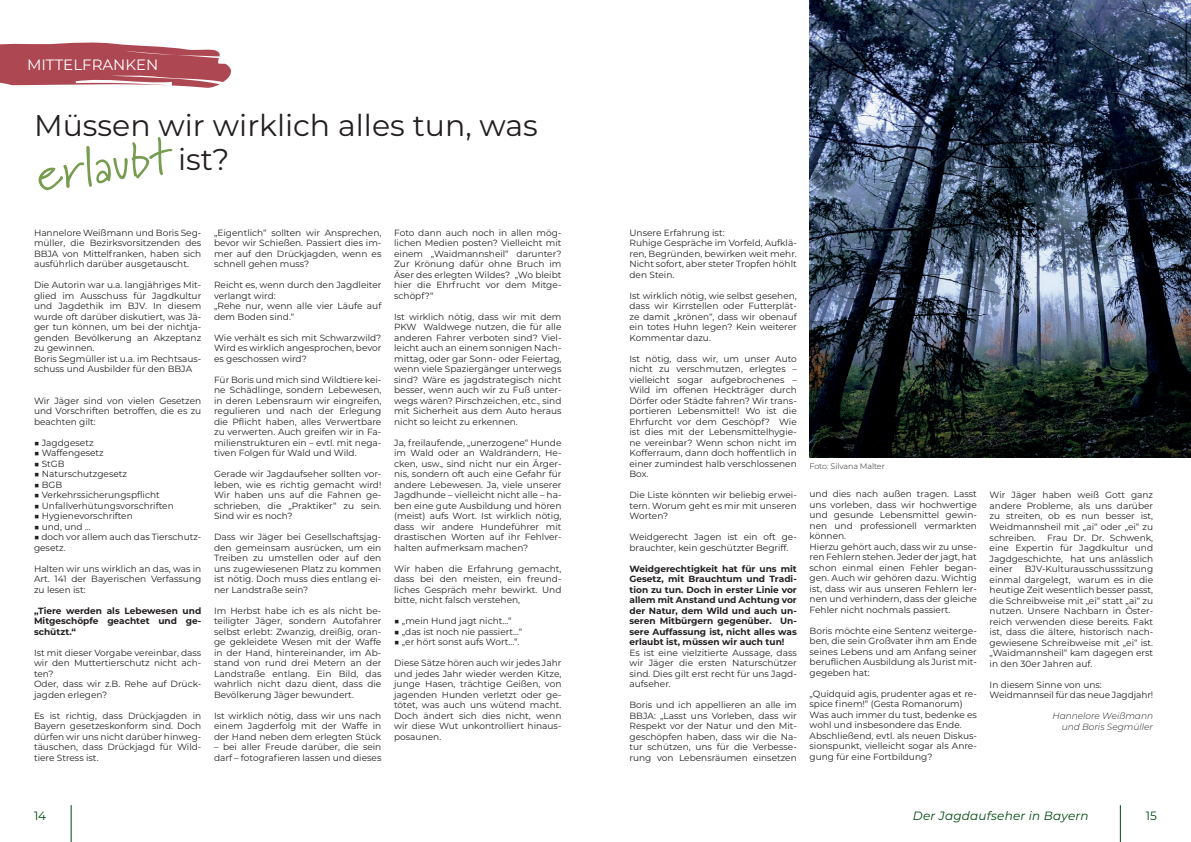
<style>
.page{position:relative;width:1191px;height:842px;background:#fff}
.page>*{position:absolute;margin:0;border:0;box-sizing:border-box;transform-origin:0 0}
.t1{font:52px "Marydale";color:#769c4f}
.t2{font:30px/34px "Montserrat";color:#231f20}
.t3{font:15px "Montserrat";color:#fff}
.t4{font:italic 12px "Montserrat";letter-spacing:.015em;color:#004811}
.t5{font:12px "Montserrat";color:#004811}
.t6{font:9px/10.5px "Montserrat";color:#231f20;text-align:justify}
.t7{font:700 9px/10.5px "Montserrat";color:#231f20;text-align:justify}
.t8{font:italic 300 9px/10.5px "Montserrat";color:#231f20;text-align:right}
.t9{font:300 8px "Montserrat";letter-spacing:-.01em;color:#231f20}
</style>
<div class="page">
<hr style="left:71px;top:805px;width:1px;height:37px;background:#004811">
<hr style="left:1120px;top:805px;width:1px;height:37px;background:#004811">
<svg style="left:0;top:42px;width:231px;height:46px"></svg>
<img style="left:809px;top:0;width:382px;height:458px">
<h3 class="t3" style="left:27px;top:54px;width:133px">MITTELFRANKEN</h3>
<h2 class="t2" style="left:178px;top:107px;width:361px;text-indent:-144px">Müssen wir wirklich alles tun, was ist?</h2>
<h1 class="t1" style="left:32px;top:143px;width:136px;rotate:-8deg">erlaubt</h1>
<p class="t6" style="left:34px;top:227px;width:169px">Hannelore Weißmann und Boris Seg&shy;müller, die Bezirksvorsitzenden des BBJA von Mittelfranken, haben sich ausführlich darüber ausgetauscht.</p>
<p class="t6" style="left:34px;top:279px;width:169px;text-align:left">Die Autorin war u.a. langjähriges Mit&shy;glied im Ausschuss für Jagdkultur und Jagdethik im BJV. In diesem wurde oft darüber diskutiert, was Jä&shy;ger tun können, um bei der nichtja&shy;genden Bevölkerung an Akzeptanz zu gewinnen.<br>Boris Segmüller ist u.a. im Rechtsaus&shy;schuss und Ausbilder für den BBJA</p>
<p class="t6" style="left:34px;top:395px;width:169px">Wir Jäger sind von vielen Gesetzen und Vorschriften betroffen, die es zu beachten gilt:</p>
<p class="t6" style="left:34px;top:437px;width:61px">■ Jagdgesetz</p>
<p class="t6" style="left:34px;top:447px;width:71px">■ Waffengesetz</p>
<p class="t6" style="left:34px;top:458px;width:32px">■ StGB</p>
<p class="t6" style="left:34px;top:468px;width:95px">■ Naturschutzgesetz</p>
<p class="t6" style="left:34px;top:479px;width:30px">■ BGB</p>
<p class="t6" style="left:34px;top:489px;width:127px">■ Verkehrssicherungspflicht</p>
<p class="t6" style="left:34px;top:500px;width:141px">■ Unfallverhütungsvorschriften</p>
<p class="t6" style="left:34px;top:510px;width:100px">■ Hygienevorschriften</p>
<p class="t6" style="left:34px;top:521px;width:58px">■ und, und …</p>
<p class="t6" style="left:34px;top:531px;width:169px">■ doch vor allem auch das Tierschutz&shy;gesetz.</p>
<p class="t6" style="left:34px;top:563px;width:169px">Halten wir uns wirklich an das, was in Art. 141 der Bayerischen Verfassung zu lesen ist:</p>
<p class="t7" style="left:34px;top:605px;width:169px">„Tiere werden als Lebewesen und Mitgeschöpfe geachtet und ge&shy;schützt.“</p>
<p class="t6" style="left:34px;top:647px;width:169px;text-align:left">Ist mit dieser Vorgabe vereinbar, dass wir den Muttertierschutz nicht ach&shy;ten?<br>Oder, dass wir z.B. Rehe auf Drück&shy;jagden erlegen?</p>
<p class="t6" style="left:34px;top:710px;width:169px">Es ist richtig, dass Drückjagden in Bayern gesetzeskonform sind. Doch dürfen wir uns nicht darüber hinweg&shy;täuschen, dass Drückjagd für Wild&shy;tiere Stress ist.</p>
<p class="t6" style="left:214px;top:227px;width:169px">„Eigentlich“ sollten wir Ansprechen, bevor wir Schießen. Passiert dies im&shy;mer auf den Drückjagden, wenn es schnell gehen muss?</p>
<p class="t6" style="left:214px;top:279px;width:169px;text-align:left">Reicht es, wenn durch den Jagdleiter verlangt wird:<br>„Rehe nur, wenn alle vier Läufe auf dem Boden sind.“</p>
<p class="t6" style="left:214px;top:332px;width:169px">Wie verhält es sich mit Schwarzwild?<br>Wird es wirklich angesprochen, bevor es geschossen wird?</p>
<p class="t6" style="left:214px;top:374px;width:169px">Für Boris und mich sind Wildtiere kei&shy;ne Schädlinge, sondern Lebewesen, in deren Lebensraum wir eingreifen, regulieren und nach der Erlegung die Pflicht haben, alles Verwertbare zu verwerten. Auch greifen wir in Fa&shy;milienstrukturen ein – evtl. mit nega&shy;tiven Folgen für Wald und Wild.</p>
<p class="t6" style="left:214px;top:468px;width:169px">Gerade wir Jagdaufseher sollten vor&shy;leben, wie es richtig gemacht wird!<br>Wir haben uns auf die Fahnen ge&shy;schrieben, die „Praktiker“ zu sein.<br>Sind wir es noch?</p>
<p class="t6" style="left:214px;top:531px;width:169px">Dass wir Jäger bei Gesellschaftsjag&shy;den gemeinsam ausrücken, um ein Treiben zu umstellen oder auf den uns zugewiesenen Platz zu kommen ist nötig. Doch muss dies entlang ei&shy;ner Landstraße sein?</p>
<p class="t6" style="left:214px;top:605px;width:169px">Im Herbst habe ich es als nicht be&shy;teiligter Jäger, sondern Autofahrer selbst erlebt: Zwanzig, dreißig, oran&shy;ge gekleidete Wesen mit der Waffe in der Hand, hintereinander, im Ab&shy;stand von rund drei Metern an der Landstraße entlang. Ein Bild, das wahrlich nicht dazu dient, dass die Bevölkerung Jäger bewundert.</p>
<p class="t6" style="left:214px;top:710px;width:169px">Ist wirklich nötig, dass wir uns nach einem Jagderfolg mit der Waffe in der Hand neben dem erlegten Stück</p>
<p class="t6" style="left:214px;top:741px;width:169px">– bei aller Freude darüber, die sein darf – fotografieren lassen und dieses</p>
<p class="t6" style="left:394px;top:227px;width:169px">Foto dann auch noch in allen mög&shy;lichen Medien posten? Vielleicht mit einem „Waidmannsheil“ darunter?<br>Zur Krönung dafür ohne Bruch im Äser des erlegten Wildes? „Wo bleibt hier die Ehrfrucht vor dem Mitge&shy;schöpf?“</p>
<p class="t6" style="left:394px;top:311px;width:169px">Ist wirklich nötig, dass wir mit dem PKW Waldwege nutzen, die für alle anderen Fahrer verboten sind? Viel&shy;leicht auch an einem sonnigen Nach&shy;mittag, oder gar Sonn- oder Feiertag, wenn viele Spaziergänger unterwegs sind? Wäre es jagdstrategisch nicht besser, wenn auch wir zu Fuß unter&shy;wegs wären? Pirschzeichen, etc., sind mit Sicherheit aus dem Auto heraus nicht so leicht zu erkennen.</p>
<p class="t6" style="left:394px;top:437px;width:169px">Ja, freilaufende, „unerzogene“ Hunde im Wald oder an Waldrändern, He&shy;cken, usw., sind nicht nur ein Ärger&shy;nis, sondern oft auch eine Gefahr für andere Lebewesen. Ja, viele unserer Jagdhunde – vielleicht nicht alle – ha&shy;ben eine gute Ausbildung und hören (meist) aufs Wort. Ist wirklich nötig, dass wir andere Hundeführer mit drastischen Worten auf ihr Fehlver&shy;halten aufmerksam machen?</p>
<p class="t6" style="left:394px;top:563px;width:169px">Wir haben die Erfahrung gemacht, dass bei den meisten, ein freund&shy;liches Gespräch mehr bewirkt. Und bitte, nicht falsch verstehen,</p>
<p class="t6" style="left:394px;top:615px;width:119px">■ „mein Hund jagt nicht…“</p>
<p class="t6" style="left:394px;top:626px;width:130px">■ „das ist noch nie passiert…“</p>
<p class="t6" style="left:394px;top:636px;width:127px">■ „er hört sonst aufs Wort…“.</p>
<p class="t6" style="left:394px;top:657px;width:169px">Diese Sätze hören auch wir jedes Jahr und jedes Jahr wieder werden Kitze, junge Hasen, trächtige Geißen, von jagenden Hunden verletzt oder ge&shy;tötet, was auch uns wütend macht.<br>Doch ändert sich dies nicht, wenn wir diese Wut unkontrolliert hinaus&shy;posaunen.</p>
<p class="t6" style="left:629px;top:227px;width:169px;text-align:left">Unsere Erfahrung ist:<br>Ruhige Gespräche im Vorfeld, Aufklä&shy;ren, Begründen, bewirken weit mehr.<br>Nicht sofort, aber steter Tropfen höhlt den Stein.</p>
<p class="t6" style="left:629px;top:290px;width:169px">Ist wirklich nötig, wie selbst gesehen, dass wir Kirrstellen oder Futterplät&shy;ze damit „krönen“, dass wir obenauf ein totes Huhn legen? Kein weiterer Kommentar dazu.</p>
<p class="t6" style="left:629px;top:353px;width:169px">Ist nötig, dass wir, um unser Auto nicht zu verschmutzen, erlegtes – vielleicht sogar aufgebrochenes – Wild im offenen Heckträger durch Dörfer oder Städte fahren? Wir trans&shy;portieren Lebensmittel! Wo ist die Ehrfurcht vor dem Geschöpf? Wie ist dies mit der Lebensmittelhygie&shy;ne vereinbar? Wenn schon nicht im Kofferraum, dann doch hoffentlich in einer zumindest halb verschlossenen Box.</p>
<p class="t6" style="left:629px;top:489px;width:169px">Die Liste könnten wir beliebig erwei&shy;tern. Worum geht es mir mit unseren Worten?</p>
<p class="t6" style="left:629px;top:531px;width:169px">Weidgerecht Jagen ist ein oft ge&shy;brauchter, kein geschützter Begriff.</p>
<p class="t7" style="left:629px;top:563px;width:169px">Weidgerechtigkeit hat für uns mit Gesetz, mit Brauchtum und Tradi&shy;tion zu tun. Doch in erster Linie vor allem mit Anstand und Achtung vor der Natur, dem Wild und auch un&shy;seren Mitbürgern gegenüber. Un&shy;sere Auffassung ist, nicht alles was erlaubt ist, müssen wir auch tun!</p>
<p class="t6" style="left:629px;top:647px;width:169px">Es ist eine vielzitierte Aussage, dass wir Jäger die ersten Naturschützer sind. Dies gilt erst recht für uns Jagd&shy;aufseher.</p>
<p class="t6" style="left:629px;top:699px;width:169px">Boris und ich appellieren an alle im BBJA: „Lasst uns Vorleben, dass wir Respekt vor der Natur und den Mit&shy;geschöpfen haben, dass wir die Na&shy;tur schützen, uns für die Verbesse&shy;rung von Lebensräumen einsetzen</p>
<p class="t9" style="left:809px;top:461px;width:77px">Foto: Silvana Malter</p>
<p class="t6" style="left:809px;top:489px;width:169px;text-align:left">und dies nach außen tragen. Lasst uns vorleben, dass wir hochwertige und gesunde Lebensmittel gewin&shy;nen und professionell vermarkten können.<br>Hierzu gehört auch, dass wir zu unse&shy;ren Fehlern stehen. Jeder der jagt, hat schon einmal einen Fehler began&shy;gen. Auch wir gehören dazu. Wichtig ist, dass wir aus unseren Fehlern ler&shy;nen und verhindern, dass der gleiche<br>Fehler nicht nochmals passiert.</p>
<p class="t6" style="left:809px;top:625px;width:169px">Boris möchte eine Sentenz weiterge&shy;ben, die sein Großvater ihm am Ende seines Lebens und am Anfang seiner beruflichen Ausbildung als Jurist mit&shy;gegeben hat:</p>
<p class="t6" style="left:809px;top:688px;width:169px;text-align:left">„Quidquid agis, prudenter agas et re&shy;spice finem!“ (Gesta Romanorum)<br>Was auch immer du tust, bedenke es wohl und insbesondere das Ende.<br>Abschließend, evtl. als neuen Diskus&shy;sionspunkt, vielleicht sogar als Anre&shy;gung für eine Fortbildung?</p>
<p class="t6" style="left:989px;top:490px;width:165px">Wir Jäger haben weiß Gott ganz andere Probleme, als uns darüber zu streiten, ob es nun besser ist, Weidmannsheil mit „ai“ oder „ei“ zu schreiben. Frau Dr. Dr. Schwenk, eine Expertin für Jagdkultur und Jagdgeschichte, hat uns anlässlich einer</p>
<p class="t6" style="left:989px;top:563px;width:165px;text-indent:35px">BJV-Kulturausschusssitzung einmal dargelegt, warum es in die heutige Zeit wesentlich besser passt, die Schreibweise mit „ei“ statt „ai“ zu nutzen. Unsere Nachbarn in Öster&shy;reich verwenden diese bereits. Fakt ist, dass die ältere, historisch nach&shy;gewiesene Schreibweise mit „ei“ ist. „Waidmannsheil“ kam dagegen erst in den 30er Jahren auf.</p>
<p class="t6" style="left:989px;top:679px;width:165px">In diesem Sinne von uns:<br>Weidmannseil für das neue Jagdjahr!</p>
<p class="t8" style="left:1052px;top:710px;width:102px">Hannelore Weißmann und Boris Segmüller</p>
<h3 class="t5" style="left:34px;top:807px;width:14px">14</h3>
<h3 class="t4" style="left:913px;top:807px;width:177px">Der Jagdaufseher in Bayern</h3>
<h3 class="t5" style="left:1146px;top:807px;width:13px">15</h3>
</div>
